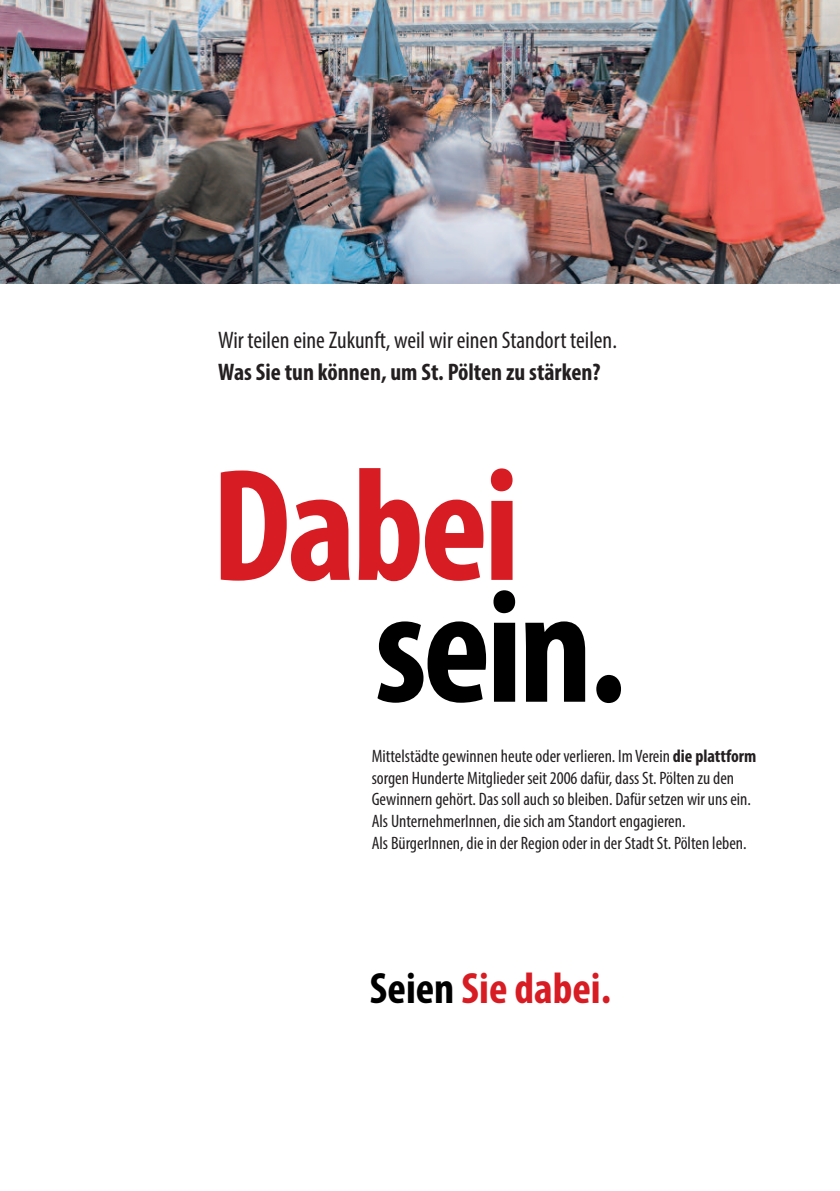
<style>
.page{position:relative;width:840px;height:1191px;background:#fff}
.page>*{position:absolute;margin:0;border:0;box-sizing:border-box;transform-origin:0 0}
.t1{font:700 condensed 161.4px "Myriad Pro";letter-spacing:-.025em;color:#d81c23}
.t2{font:700 condensed 161.4px "Myriad Pro";color:#000}
.t3{font:700 condensed 44px "Myriad Pro";color:#d81c23}
.t4{font:condensed 24px "Myriad Pro";color:#231f20}
.t5{font:700 condensed 24px "Myriad Pro";color:#231f20}
.t6{font:condensed 18px/21.6px "Myriad Pro";color:#231f20}
.s1{font-weight:700}
.s2{color:#000}
</style>
<div class="page">
<img style="left:0;top:0;width:839px;height:283px">
<h3 class="t4" style="left:218px;top:331px;width:400px">Wir teilen eine Zukunft, weil wir einen Standort teilen.</h3>
<h3 class="t5" style="left:218px;top:363px;width:383px">Was Sie tun können, um St. Pölten zu stärken?</h3>
<h1 class="t1" style="left:211px;top:468px;width:310px">Dabei</h1>
<h1 class="t2" style="left:374px;top:590px;width:253px">sein.</h1>
<p class="t6" style="left:371px;top:747px;width:386px">Mittelstädte gewinnen heute oder verlieren. ImVerein <span class="s1">die plattform </span>sorgen Hunderte Mitglieder seit 2006 dafür, dass St. Pölten zu den Gewinnern gehört. Das soll auch so bleiben. Dafür setzen wir uns ein.<br>Als UnternehmerInnen, die sich am Standort engagieren.<br>Als BürgerInnen, die in der Region oder in der Stadt St. Pölten leben.</p>
<h2 class="t3" style="left:369px;top:972px;width:242px"><span class="s2">Seien</span> Sie dabei.</h2>
</div>
